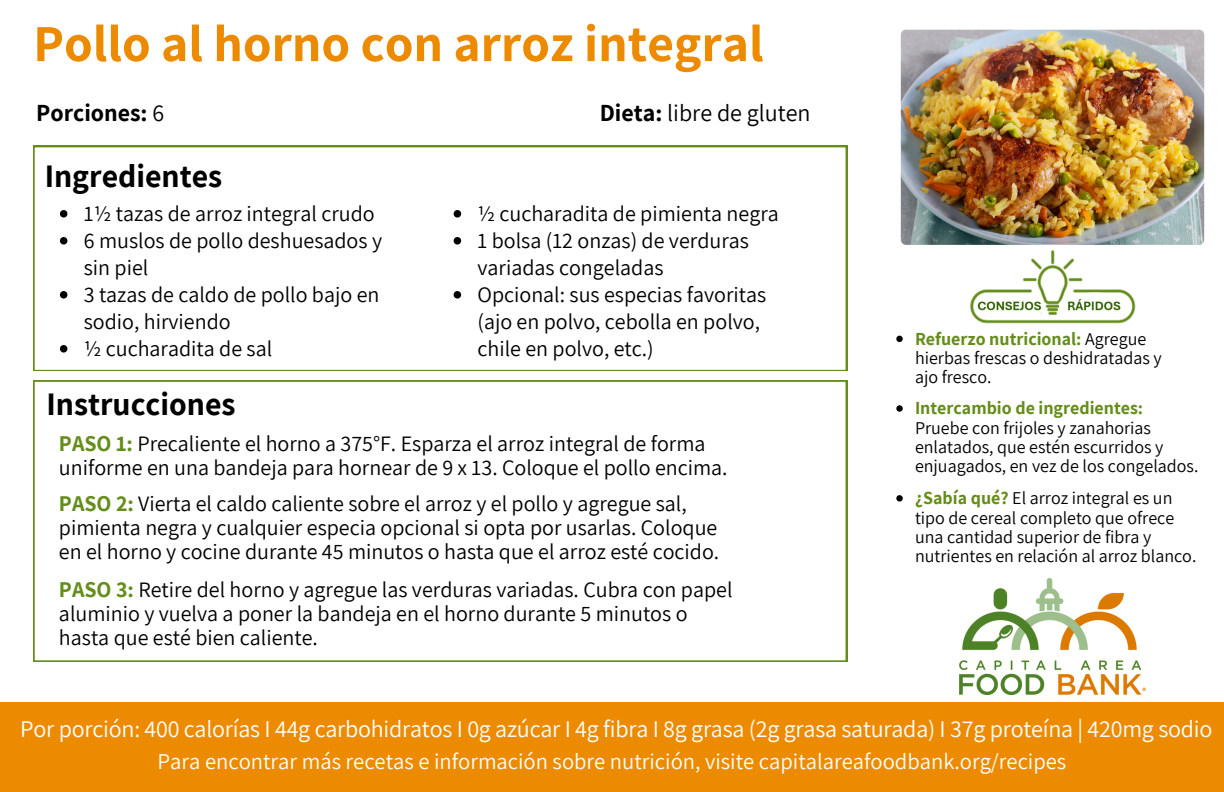
<style>
.page{position:relative;width:1224px;height:792px;background:#fff}
.page>*{position:absolute;margin:0;border:0;box-sizing:border-box;transform-origin:0 0}
.t1{font:700 52px "Assistant";color:#ed8b00}
.t2{font:700 32px "Assistant";color:#000}
.t3{font:24px "Assistant";letter-spacing:-.01em;color:#fff}
.t4{font:24px "Assistant";color:#000}
.t5{font:700 24px "Assistant";color:#000}
.t6{font:22.6px "Assistant";color:#fff}
.t7{font:22px/24px "Assistant";color:#000}
.t8{font:18px/19.2px "Assistant";color:#000}
.s1{font-weight:400}
.s2{font-weight:700}
.s3{font-weight:700;color:#658d1b}
</style>
<div class="page">
<div style="left:0;top:703px;width:1224px;height:89px;background:#ed8b00"></div>
<img style="left:960px;top:579px;width:186px;height:115px">
<img style="left:901px;top:30px;width:303px;height:215px;border-radius:5px">
<svg style="left:33px;top:146px;width:814px;height:225px"></svg>
<svg style="left:33px;top:380px;width:814px;height:282px"></svg>
<svg style="left:60px;top:210px;width:7px;height:8px"></svg>
<svg style="left:60px;top:237px;width:7px;height:8px"></svg>
<svg style="left:60px;top:291px;width:7px;height:8px"></svg>
<svg style="left:60px;top:345px;width:7px;height:8px"></svg>
<svg style="left:454px;top:210px;width:7px;height:8px"></svg>
<svg style="left:454px;top:237px;width:7px;height:8px"></svg>
<svg style="left:454px;top:291px;width:7px;height:8px"></svg>
<svg style="left:896px;top:336px;width:7px;height:6px"></svg>
<svg style="left:896px;top:405px;width:7px;height:7px"></svg>
<svg style="left:896px;top:495px;width:7px;height:7px"></svg>
<img style="left:970px;top:250px;width:166px;height:74px">
<p class="t1" style="left:33px;top:8px;width:732px">Pollo al horno con arroz integral</p>
<p class="t5" style="left:36px;top:97px;width:129px">Porciones: <span class="s1">6</span></p>
<p class="t2" style="left:45px;top:155px;width:179px">Ingredientes</p>
<p class="t7" style="left:84px;top:200px;width:292px">1½ tazas de arroz integral crudo</p>
<h2 class="t7" style="left:84px;top:226px;width:300px;line-height:27px">6 muslos de pollo deshuesados y sin piel</h2>
<h3 class="t7" style="left:84px;top:280px;width:297px;line-height:27px">3 tazas de caldo de pollo bajo en sodio, hirviendo</h3>
<h3 class="t7" style="left:84px;top:335px;width:190px">½ cucharadita de sal</h3>
<p class="t2" style="left:46px;top:382px;width:191px">Instrucciones</p>
<p class="t4" style="left:600px;top:97px;width:212px"><span class="s2">Dieta:</span> libre de gluten</p>
<h3 class="t7" style="left:478px;top:200px;width:303px">½ cucharadita de pimienta negra</h3>
<p class="t7" style="left:478px;top:226px;width:273px;line-height:27px">1 bolsa (12 onzas) de verduras variadas congeladas</p>
<p class="t7" style="left:478px;top:280px;width:290px;line-height:27px">Opcional: sus especias favoritas (ajo en polvo, cebolla en polvo, chile en polvo, etc.)</p>
<h2 class="t7" style="left:59px;top:430px;width:670px"><span class="s3">PASO 1:</span> Precaliente el horno a 375°F. Esparza el arroz integral de forma uniforme en una bandeja para hornear de 9 x 13. Coloque el pollo encima.</h2>
<h3 class="t7" style="left:59px;top:491px;width:662px"><span class="s3">PASO 2:</span> Vierta el caldo caliente sobre el arroz y el pollo y agregue sal, pimienta negra y cualquier especia opcional si opta por usarlas. Coloque en el horno y cocine durante 45 minutos o hasta que el arroz esté cocido.</h3>
<h3 class="t7" style="left:59px;top:577px;width:675px"><span class="s3">PASO 3:</span> Retire del horno y agregue las verduras variadas. Cubra con papel aluminio y vuelva a poner la bandeja en el horno durante 5 minutos o hasta que esté bien caliente.</h3>
<p class="t8" style="left:915px;top:329px;width:248px"><span class="s3">Refuerzo nutricional:</span> Agregue hierbas frescas o deshidratadas y ajo fresco.</p>
<p class="t8" style="left:915px;top:398px;width:285px"><span class="s3">Intercambio de ingredientes:<br></span>Pruebe con frijoles y zanahorias enlatados, que estén escurridos y enjuagados, en vez de los congelados.</p>
<p class="t8" style="left:915px;top:488px;width:283px"><span class="s3">¿Sabía qué?</span> El arroz integral es un tipo de cereal completo que ofrece una cantidad superior de fibra y nutrientes en relación al arroz blanco.</p>
<p class="t3" style="left:20px;top:713px;width:1194px">Por porción: 400 calorías I 44g carbohidratos I 0g azúcar I 4g fibra I 8g grasa (2g grasa saturada) I 37g proteína | 420mg sodio</p>
<p class="t6" style="left:158px;top:746px;width:910px">Para encontrar más recetas e información sobre nutrición, visite capitalareafoodbank.org/recipes</p>
</div>
